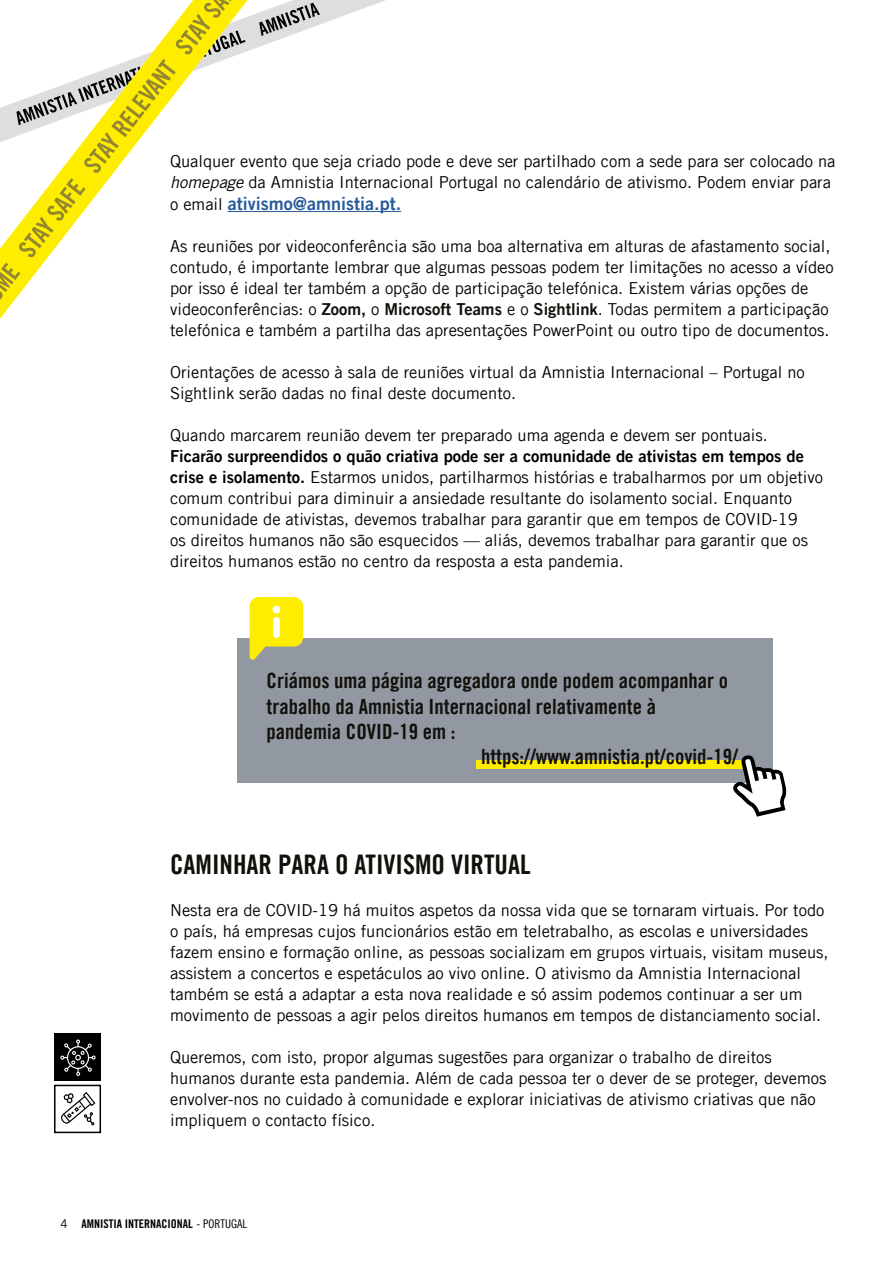
<style>
.page{position:relative;width:893px;height:1263px;background:#fff}
.page>*{position:absolute;margin:0;border:0;box-sizing:border-box;transform-origin:0 0}
.t1{font:27px "Amnesty Trade Gothic Bd Cn 20";color:#12100b}
.t2{font:21px "Amnesty Trade Gothic Bd Cn 20";color:#12100b}
.t3{font:18px "Amnesty Trade Gothic Bd 2";color:#275b9b}
.t4{font:16.5px/21px "Amnesty Trade Gothic";color:#000}
.t5{font:16.5px "Amnesty Trade Gothic Bd 2";color:#000}
.t6{font:12px "Amnesty Trade Gothic Bd Cn 20";color:#000}
.s1{font-style:italic}
.s2{font-family:"Amnesty Trade Gothic";font-size:16.5px;color:#000}
.s3{font-family:"Amnesty Trade Gothic Bd 2";color:#12100b}
.s4{font-family:"Amnesty Trade Gothic Bd 2"}
.s5{font-family:"Amnesty Trade Gothic"}
.s6{font-family:"Amnesty Trade Gothic Cn 18"}
</style>
<div class="page">
<svg style="left:0;top:0;width:402px;height:319px"></svg>
<svg style="left:0;top:263px;width:20px;height:37px"></svg>
<svg style="left:16px;top:0;width:230px;height:257px"></svg>
<div style="left:54px;top:1033px;width:47px;height:48px;background:#000"></div>
<div style="left:54px;top:1085px;width:47px;height:48px;border:2px solid #000"></div>
<svg style="left:60px;top:1039px;width:36px;height:37px"></svg>
<svg style="left:61px;top:1092px;width:34px;height:33px"></svg>
<hr style="left:228px;top:211px;width:173px;height:1px;background:#275b9b">
<div style="left:237px;top:639px;width:536px;height:144px;background:#9198a2"></div>
<svg style="left:250px;top:597px;width:53px;height:63px"></svg>
<div style="left:476px;top:761px;width:269px;height:8px;background:#ffed00"></div>
<svg style="left:733px;top:755px;width:54px;height:62px"></svg>
<p class="t4" style="left:170px;top:151px;width:667px">Qualquer evento que seja criado pode e deve ser partilhado com a sede para ser colocado na <span class="s1">homepage</span> da Amnistia Internacional Portugal no calendário de ativismo. Podem enviar para</p>
<p class="t3" style="left:170px;top:192px;width:233px"><span class="s2">o email</span> ativismo@amnistia.pt.</p>
<p class="t4" style="left:170px;top:235px;width:665px">As reuniões por videoconferência são uma boa alternativa em alturas de afastamento social, contudo, é importante lembrar que algumas pessoas podem ter limitações no acesso a vídeo por isso é ideal ter também a opção de participação telefónica. Existem várias opções de videoconferências: o <span class="s3">Zoom,</span> o <span class="s3">Microsoft Teams</span> e o <span class="s3">Sightlink</span>. Todas permitem a participação telefónica e também a partilha das apresentações PowerPoint ou outro tipo de documentos.</p>
<p class="t4" style="left:170px;top:361px;width:636px">Orientações de acesso à sala de reuniões virtual da Amnistia Internacional – Portugal no<br>Sightlink serão dadas no final deste documento.</p>
<p class="t4" style="left:170px;top:424px;width:599px">Quando marcarem reunião devem ter preparado uma agenda e devem ser pontuais.</p>
<p class="t5" style="left:170px;top:446px;width:635px">Ficarão surpreendidos o quão criativa pode ser a comunidade de ativistas em tempos de</p>
<p class="t4" style="left:170px;top:466px;width:654px"><span class="s4">crise e isolamento.</span> Estarmos unidos, partilharmos histórias e trabalharmos por um objetivo comum contribui para diminuir a ansiedade resultante do isolamento social. Enquanto comunidade de ativistas, devemos trabalhar para garantir que em tempos de COVID-19<br>os direitos humanos não são esquecidos — aliás, devemos trabalhar para garantir que os direitos humanos estão no centro da resposta a esta pandemia.</p>
<p class="t2" style="left:267px;top:668px;width:463px">Criámos uma página agregadora onde podem acompanhar o</p>
<p class="t2" style="left:267px;top:693px;width:391px">trabalho da Amnistia Internacional relativamente à</p>
<p class="t2" style="left:267px;top:718px;width:190px">pandemia COVID-19 em :</p>
<p class="t2" style="left:481px;top:744px;width:258px">https://www.amnistia.pt/covid-19/</p>
<h1 class="t1" style="left:170px;top:848px;width:362px">CAMINHAR PARA O ATIVISMO VIRTUAL</h1>
<p class="t4" style="left:170px;top:899px;width:660px">Nesta era de COVID-19 há muitos aspetos da nossa vida que se tornaram virtuais. Por todo o país, há empresas cujos funcionários estão em teletrabalho, as escolas e universidades fazem ensino e formação online, as pessoas socializam em grupos virtuais, visitam museus, assistem a concertos e espetáculos ao vivo online. O ativismo da Amnistia Internacional também se está a adaptar a esta nova realidade e só assim podemos continuar a ser um movimento de pessoas a agir pelos direitos humanos em tempos de distanciamento social.</p>
<p class="t4" style="left:170px;top:1046px;width:658px">Queremos, com isto, propor algumas sugestões para organizar o trabalho de direitos humanos durante esta pandemia. Além de cada pessoa ter o dever de se proteger, devemos envolver-nos no cuidado à comunidade e explorar iniciativas de ativismo criativas que não impliquem o contacto físico.</p>
<p class="t6" style="left:61px;top:1216px;width:188px"><span class="s5">4</span> AMNISTIA INTERNACIONAL <span class="s6">- PORTUGAL</span></p>
</div>
